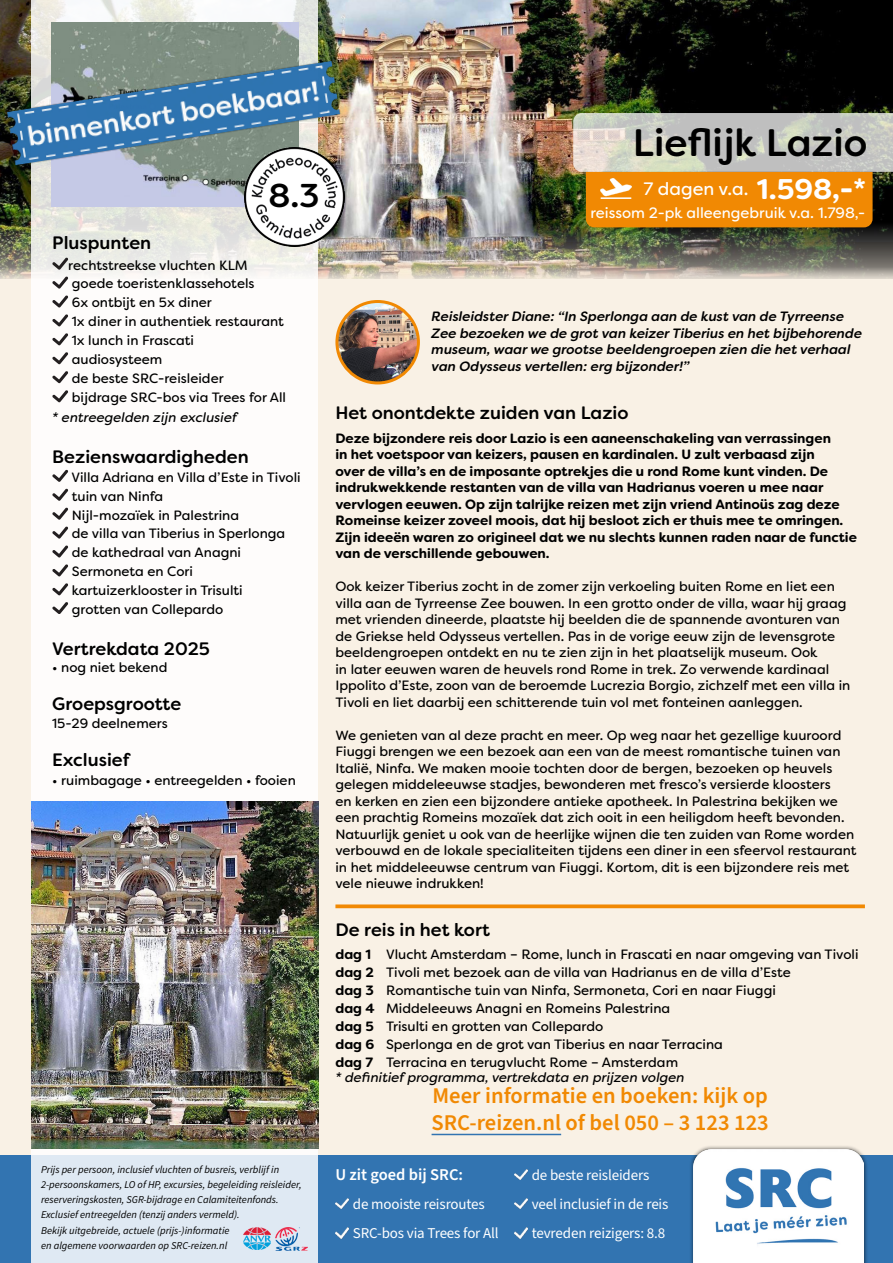
<style>
.page{position:relative;width:893px;height:1263px;background:#fff}
.page>*{position:absolute;margin:0;border:0;box-sizing:border-box;transform-origin:0 0}
.t1{font:500 38.25px "Filson Soft";color:#000}
.t2{font:500 33px "Filson Soft";color:#000}
.t3{font:700 28.5px "Filson Soft";color:#fff}
.t4{font:600 22.5px "Source Sans Pro";color:#f18903}
.t5{font:500 18px "Filson Soft";color:#000}
.t6{font:18px "Filson Soft";color:#fff}
.t7{font:600 16.5px "Source Sans Pro";color:#fff}
.t8{font:15px "Source Sans Pro";letter-spacing:-.01em;color:#fff}
.t9{font:15px "Filson Soft";color:#fff}
.t10{font:13.5px/16.5px "Filson Soft";color:#000}
.t11{font:700 13.5px/16.5px "Filson Soft";color:#000}
.t12{font:italic 500 13.5px/16.5px "Filson Soft";color:#000}
.t13{font:italic 13.5px "Filson Soft";color:#000}
.t14{font:italic 10.5px/15px "Source Sans Variable";color:#000}
</style>
<div class="page">
<div style="left:0;top:242px;width:893px;height:913px;background:#f9f1e5"></div>
<img style="left:0;top:0;width:893px;height:278px">
<div style="left:0;top:1155px;width:893px;height:108px;background:#3274b1"></div>
<div style="left:689px;top:1145px;width:179px;height:118px;background:#000;opacity:.7"></div>
<img style="left:693px;top:1149px;width:171px;height:114px">
<svg style="left:32px;top:0;width:286px;height:1263px;background:#f7f7f7"></svg>
<img style="left:243px;top:1228px;width:27px;height:22px">
<img style="left:275px;top:1228px;width:32px;height:22px">
<svg style="left:515px;top:1228px;width:12px;height:10px"></svg>
<svg style="left:515px;top:1199px;width:12px;height:10px"></svg>
<svg style="left:515px;top:1169px;width:12px;height:10px"></svg>
<svg style="left:335px;top:1228px;width:13px;height:10px"></svg>
<svg style="left:335px;top:1199px;width:13px;height:10px"></svg>
<hr style="left:432px;top:1134px;width:129px;height:1px;background:#3274b1">
<svg style="left:335px;top:904px;width:530px;height:4px;background:#f1951e"></svg>
<img style="left:337px;top:301px;width:81px;height:82px;border-radius:41px">
<div style="left:335px;top:300px;width:85px;height:84px;border:3px solid #f18903;border-radius:50%"></div>
<img style="left:32px;top:801px;width:286px;height:347px">
<svg style="left:52px;top:602px;width:16px;height:12px"></svg>
<svg style="left:52px;top:583px;width:16px;height:12px"></svg>
<svg style="left:52px;top:564px;width:16px;height:12px"></svg>
<svg style="left:52px;top:545px;width:16px;height:12px"></svg>
<svg style="left:52px;top:526px;width:16px;height:13px"></svg>
<svg style="left:52px;top:508px;width:16px;height:11px"></svg>
<svg style="left:52px;top:489px;width:16px;height:12px"></svg>
<svg style="left:52px;top:470px;width:16px;height:12px"></svg>
<svg style="left:52px;top:390px;width:16px;height:12px"></svg>
<svg style="left:52px;top:371px;width:16px;height:12px"></svg>
<svg style="left:52px;top:352px;width:16px;height:12px"></svg>
<svg style="left:52px;top:333px;width:16px;height:12px"></svg>
<svg style="left:52px;top:314px;width:16px;height:12px"></svg>
<svg style="left:52px;top:296px;width:16px;height:11px"></svg>
<svg style="left:52px;top:276px;width:16px;height:13px"></svg>
<svg style="left:52px;top:258px;width:16px;height:11px"></svg>
<img style="left:51px;top:22px;width:247px;height:185px">
<img style="left:244px;top:178px;width:100px;height:69px">
<svg style="left:573px;top:113px;width:320px;height:114px;background:#d2a668"></svg>
<img style="left:2px;top:51px;width:348px;height:127px">
<p class="t5" style="left:52px;top:231px;width:100px">Pluspunten</p>
<p class="t2" style="left:269px;top:174px;width:53px">8.3</p>
<p class="t10" style="left:68px;top:257px;width:181px">rechtstreekse vluchten KLM</p>
<p class="t10" style="left:72px;top:275px;width:184px">goede toeristenklassehotels</p>
<p class="t10" style="left:72px;top:294px;width:142px">6x ontbijt en 5x diner</p>
<p class="t10" style="left:72px;top:313px;width:214px">1x diner in authentiek restaurant</p>
<p class="t10" style="left:72px;top:332px;width:124px">1x lunch in Frascati</p>
<p class="t10" style="left:72px;top:351px;width:92px">audiosysteem</p>
<p class="t10" style="left:72px;top:370px;width:153px">de beste SRC-reisleider</p>
<p class="t10" style="left:72px;top:389px;width:216px">bijdrage SRC-bos via Trees for All</p>
<p class="t13" style="left:52px;top:408px;width:186px">* entreegelden zijn exclusief</p>
<p class="t5" style="left:52px;top:445px;width:198px">Bezienswaardigheden</p>
<p class="t10" style="left:71px;top:469px;width:231px">Villa Adriana en Villa d’Este in Tivoli</p>
<p class="t10" style="left:72px;top:488px;width:93px">tuin van Ninfa</p>
<p class="t10" style="left:72px;top:507px;width:169px">Nijl-mozaïek in Palestrina</p>
<p class="t10" style="left:72px;top:525px;width:215px">de villa van Tiberius in Sperlonga</p>
<p class="t10" style="left:72px;top:544px;width:171px">de kathedraal van Anagni</p>
<p class="t10" style="left:72px;top:563px;width:123px">Sermoneta en Cori</p>
<p class="t10" style="left:72px;top:582px;width:172px">kartuizerklooster in Trisulti</p>
<p class="t10" style="left:72px;top:601px;width:153px">grotten van Collepardo</p>
<p class="t5" style="left:52px;top:637px;width:159px">Vertrekdata 2025</p>
<p class="t10" style="left:52px;top:659px;width:117px">• nog niet bekend</p>
<p class="t5" style="left:52px;top:692px;width:131px">Groepsgrootte</p>
<p class="t10" style="left:52px;top:715px;width:117px">15-29 deelnemers</p>
<p class="t5" style="left:52px;top:748px;width:79px">Exclusief</p>
<p class="t10" style="left:52px;top:772px;width:245px">• ruimbagage • entreegelden • fooien</p>
<p class="t14" style="left:41px;top:1162px;width:262px">Prijs per persoon, inclusief vluchten of busreis, verblijf in 2-persoonskamers, LO of HP, excursies, begeleiding reisleider, reserveringskosten, SGR-bijdrage en Calamiteitenfonds.<br>Exclusief entreegelden (tenzij anders vermeld).</p>
<p class="t14" style="left:41px;top:1222px;width:190px">Bekijk uitgebreide, actuele (prijs-)informatie</p>
<p class="t14" style="left:41px;top:1237px;width:188px">en algemene voorwaarden op SRC-reizen.nl</p>
<p class="t1" style="left:633px;top:118px;width:236px">Lieflijk Lazio</p>
<p class="t6" style="left:643px;top:177px;width:107px">7 dagen v.a.</p>
<p class="t3" style="left:757px;top:170px;width:111px">1.598,-*</p>
<p class="t9" style="left:590px;top:203px;width:276px">reissom 2-pk alleengebruik v.a. 1.798,-</p>
<p class="t12" style="left:432px;top:308px;width:432px">Reisleidster Diane: “In Sperlonga aan de kust van de Tyrreense Zee bezoeken we de grot van keizer Tiberius en het bijbehorende museum, waar we grootse beeldengroepen zien die het verhaal van Odysseus vertellen: erg bijzonder!”</p>
<p class="t5" style="left:335px;top:401px;width:295px">Het onontdekte zuiden van Lazio</p>
<p class="t11" style="left:335px;top:430px;width:523px">Deze bijzondere reis door Lazio is een aaneenschakeling van verrassingen<br>in het voetspoor van keizers, pausen en kardinalen. U zult verbaasd zijn<br>over de villa’s en de imposante optrekjes die u rond Rome kunt vinden. De indrukwekkende restanten van de villa van Hadrianus voeren u mee naar vervlogen eeuwen. Op zijn talrijke reizen met zijn vriend Antinoüs zag deze Romeinse keizer zoveel moois, dat hij besloot zich er thuis mee te omringen.<br>Zijn ideeën waren zo origineel dat we nu slechts kunnen raden naar de functie van de verschillende gebouwen.</p>
<p class="t10" style="left:335px;top:578px;width:516px">Ook keizer Tiberius zocht in de zomer zijn verkoeling buiten Rome en liet een villa aan de Tyrreense Zee bouwen. In een grotto onder de villa, waar hij graag met vrienden dineerde, plaatste hij beelden die de spannende avonturen van de Griekse held Odysseus vertellen. Pas in de vorige eeuw zijn de levensgrote beeldengroepen ontdekt en nu te zien zijn in het plaatselijk museum. Ook<br>in later eeuwen waren de heuvels rond Rome in trek. Zo verwende kardinaal Ippolito d’Este, zoon van de beroemde Lucrezia Borgio, zichzelf met een villa in Tivoli en liet daarbij een schitterende tuin vol met fonteinen aanleggen.</p>
<p class="t10" style="left:335px;top:726px;width:523px">We genieten van al deze pracht en meer. Op weg naar het gezellige kuuroord Fiuggi brengen we een bezoek aan een van de meest romantische tuinen van Italië, Ninfa. We maken mooie tochten door de bergen, bezoeken op heuvels gelegen middeleeuwse stadjes, bewonderen met fresco’s versierde kloosters<br>en kerken en zien een bijzondere antieke apotheek. In Palestrina bekijken we een prachtig Romeins mozaïek dat zich ooit in een heiligdom heeft bevonden.<br>Natuurlijk geniet u ook van de heerlijke wijnen die ten zuiden van Rome worden verbouwd en de lokale specialiteiten tijdens een diner in een sfeervol restaurant in het middeleeuwse centrum van Fiuggi. Kortom, dit is een bijzondere reis met vele nieuwe indrukken!</p>
<p class="t5" style="left:335px;top:918px;width:156px">De reis in het kort</p>
<p class="t10" style="left:386px;top:946px;width:474px">Vlucht Amsterdam – Rome, lunch in Frascati en naar omgeving van Tivoli</p>
<p class="t10" style="left:386px;top:964px;width:406px">Tivoli met bezoek aan de villa van Hadrianus en de villa d’Este</p>
<p class="t10" style="left:386px;top:982px;width:391px">Romantische tuin van Ninfa, Sermoneta, Cori en naar Fiuggi</p>
<p class="t10" style="left:386px;top:1000px;width:286px">Middeleeuws Anagni en Romeins Palestrina</p>
<p class="t10" style="left:386px;top:1018px;width:219px">Trisulti en grotten van Collepardo</p>
<p class="t10" style="left:386px;top:1036px;width:338px">Sperlonga en de grot van Tiberius en naar Terracina</p>
<p class="t10" style="left:386px;top:1054px;width:294px">Terracina en terugvlucht Rome – Amsterdam</p>
<p class="t11" style="left:335px;top:946px;width:37px">dag 1</p>
<p class="t11" style="left:335px;top:964px;width:40px">dag 2</p>
<p class="t11" style="left:335px;top:982px;width:40px">dag 3</p>
<p class="t11" style="left:335px;top:1000px;width:41px">dag 4</p>
<p class="t11" style="left:335px;top:1018px;width:40px">dag 5</p>
<p class="t11" style="left:335px;top:1036px;width:40px">dag 6</p>
<p class="t11" style="left:335px;top:1054px;width:39px">dag 7</p>
<p class="t13" style="left:335px;top:1069px;width:351px">* definitief programma, vertrekdata en prijzen volgen</p>
<p class="t4" style="left:433px;top:1080px;width:337px">Meer informatie en boeken: kijk op</p>
<p class="t4" style="left:432px;top:1107px;width:339px">SRC-reizen.nl of bel 050 – 3 123 123</p>
<p class="t7" style="left:335px;top:1163px;width:129px">U zit goed bij SRC:</p>
<p class="t8" style="left:532px;top:1164px;width:119px">de beste reisleiders</p>
<p class="t8" style="left:353px;top:1194px;width:133px">de mooiste reisroutes</p>
<p class="t8" style="left:532px;top:1194px;width:138px">veel inclusief in de reis</p>
<p class="t8" style="left:353px;top:1223px;width:147px">SRC-bos via Trees for All</p>
<p class="t8" style="left:532px;top:1223px;width:135px">tevreden reizigers: 8.8</p>
</div>
